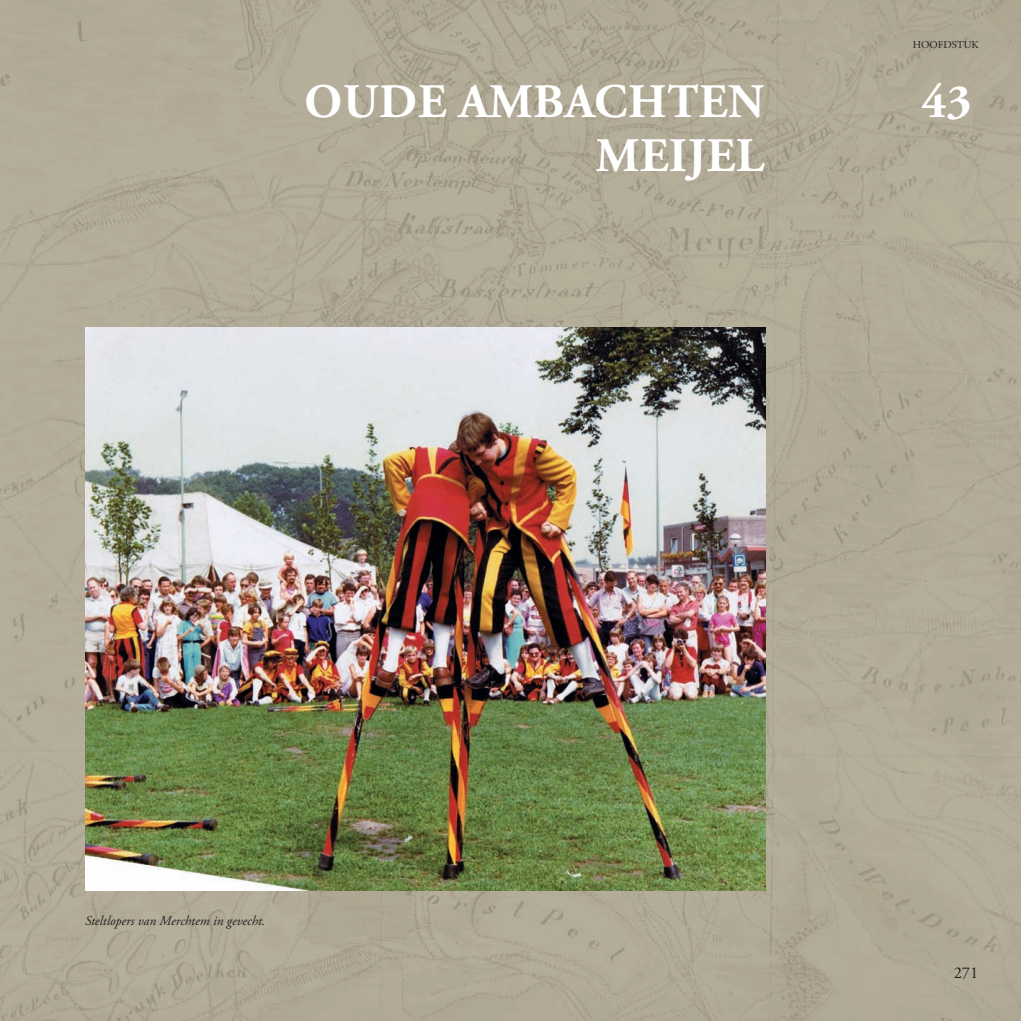
<style>
.page{position:relative;width:1021px;height:1021px;background:#fff}
.page>*{position:absolute;margin:0;border:0;box-sizing:border-box;transform-origin:0 0}
.t1{font:700 48px/54px "Adobe Garamond Pro";letter-spacing:.015em;color:#fff;text-align:right}
.t2{font:16.5px "Adobe Garamond Pro";color:#231f20}
.t3{font:italic 13.5px "Adobe Garamond Pro";color:#231f20}
.t4{font:10.5px "Adobe Garamond Pro";color:#231f20}
</style>
<div class="page">
<img style="left:0;top:0;width:1020px;height:1020px">
<img style="left:85px;top:328px;width:680px;height:562px">
<h1 class="t1" style="left:304px;top:75px;width:461px">OUDE AMBACHTEN<br>MEIJEL</h1>
<p class="t4" style="left:912px;top:38px;width:67px">HOOFDSTUK</p>
<h1 class="t1" style="left:921px;top:75px;width:51px">43</h1>
<p class="t3" style="left:85px;top:912px;width:182px">Steltlopers van Merchtem in gevecht.</p>
<p class="t2" style="left:953px;top:963px;width:26px">271</p>
</div>
